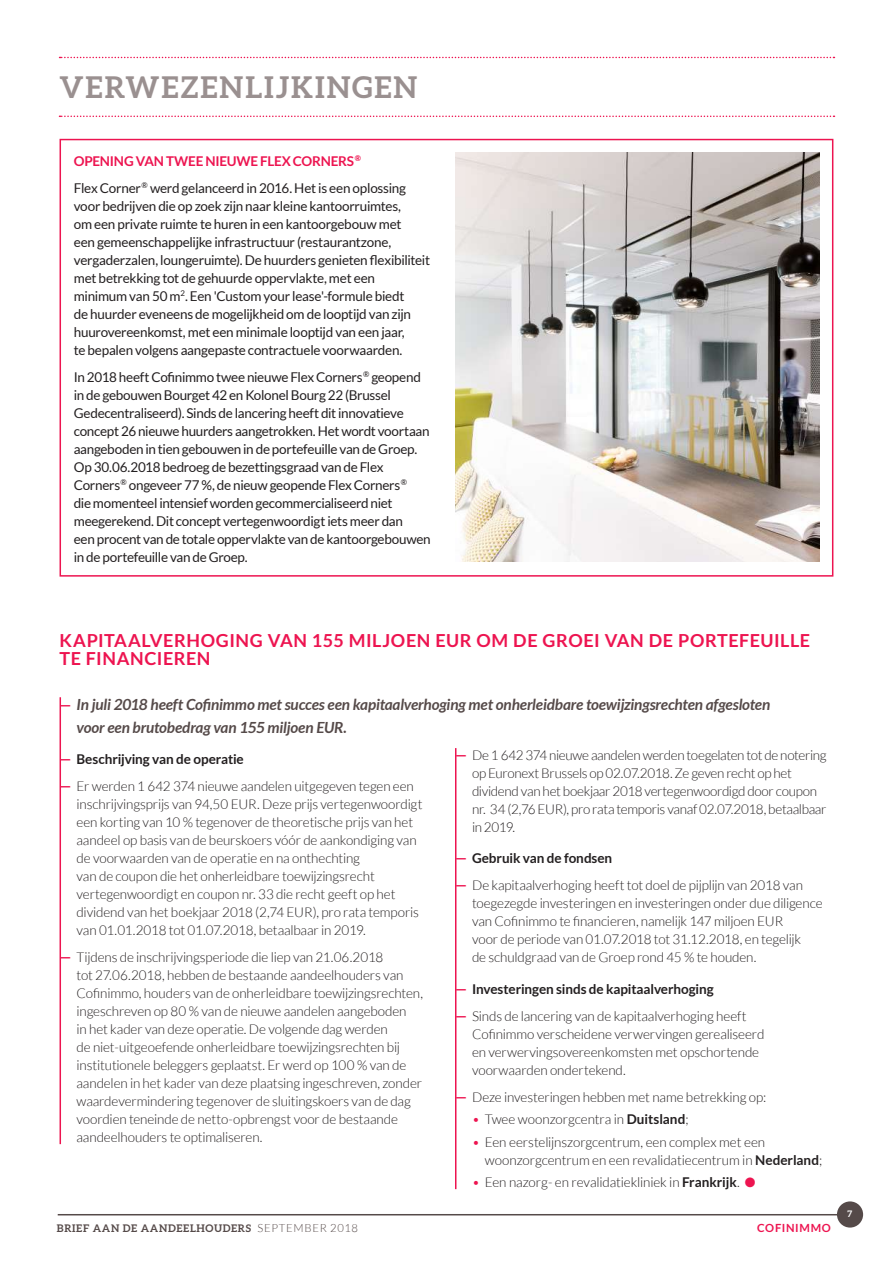
<style>
.page{position:relative;width:893px;height:1263px;background:#fff}
.page>*{position:absolute;margin:0;border:0;box-sizing:border-box;transform-origin:0 0}
.t1{font:700 30px "Aleo";letter-spacing:.065em;color:#9a9090}
.t2{font:700 18px/18px "Lato";letter-spacing:.03em;color:#ed1450}
.t3{font:italic 700 15.3px/22.5px "Lato";letter-spacing:-.01em;color:#554a49}
.t4{font:300 13.5px/18px "Lato";letter-spacing:-.01em;color:#231f20}
.t5{font:13.5px/18px "Lato";letter-spacing:-.02em;color:#231f20}
.t6{font:700 13.5px "Lato";letter-spacing:-.005em;color:#231f20}
.t7{font:700 11.25px "Lato";letter-spacing:.06em;color:#ed1450}
.t8{font:700 10.5px "Aleo";letter-spacing:.065em;color:#554a49}
.t9{font:700 9px "Aleo";color:#fff}
.s1{font-weight:700;color:#ed1450}
.s2{font-style:normal;font-size:14.25px;color:#ed1450}
.s3{font-size:14.25px;color:#ed1450}
.s4{font-weight:700;font-size:14.25px;color:#ed1450}
.s5{color:#ed1450}
.s6{font-weight:700}
.s7{font-family:"Lato";font-weight:300;font-size:11.25px}
</style>
<div class="page">
<hr style="left:58px;top:1214px;width:785px;height:1px;background:#554a49">
<div style="left:837px;top:1201px;width:26px;height:26px;background:#554a49;border-radius:50%"></div>
<svg style="left:60px;top:57px;width:774px;height:1px"></svg>
<svg style="left:59px;top:116px;width:775px;height:1px"></svg>
<div style="left:60px;top:139px;width:773px;height:438px;border:2px solid #ed1450"></div>
<img style="left:455px;top:152px;width:364px;height:410px">
<hr style="left:60px;top:697px;width:1px;height:447px;background:#ed1450">
<hr style="left:455px;top:748px;width:1px;height:441px;background:#ed1450">
<h1 class="t1" style="left:60px;top:70px;width:359px">VERWEZENLIJKINGEN</h1>
<p class="t5" style="left:74px;top:147px;width:334px;line-height:27px"><span class="s1">OPENING VAN TWEE NIEUWE FLEX CORNERS</span><sup>®<br></sup>Flex Corner<sup>®</sup> werd gelanceerd in 2016. Het is een oplossing</p>
<p class="t5" style="left:74px;top:197px;width:358px">voor bedrijven die op zoek zijn naar kleine kantoorruimtes,<br>om een private ruimte te huren in een kantoorgebouw met<br>een gemeenschappelijke infrastructuur (restaurantzone, vergaderzalen, loungeruimte). De huurders genieten flexibiliteit met betrekking tot de gehuurde oppervlakte, met een minimum van 50 m<sup>2</sup>. Een 'Custom your lease'-formule biedt<br>de huurder eveneens de mogelijkheid om de looptijd van zijn huurovereenkomst, met een minimale looptijd van een jaar,<br>te bepalen volgens aangepaste contractuele voorwaarden.</p>
<p class="t5" style="left:74px;top:368px;width:358px">In 2018 heeft Cofinimmo twee nieuwe Flex Corners<sup>®</sup> geopend in de gebouwen Bourget 42 en Kolonel Bourg 22 (Brussel Gedecentraliseerd). Sinds de lancering heeft dit innovatieve concept 26 nieuwe huurders aangetrokken. Het wordt voortaan aangeboden in tien gebouwen in de portefeuille van de Groep.<br>Op 30.06.2018 bedroeg de bezettingsgraad van de Flex Corners<sup>®</sup> ongeveer 77 %, de nieuw geopende Flex Corners<sup>®<br></sup>die momenteel intensief worden gecommercialiseerd niet meegerekend. Dit concept vertegenwoordigt iets meer dan<br>een procent van de totale oppervlakte van de kantoorgebouwen in de portefeuille van de Groep.</p>
<h2 class="t2" style="left:60px;top:631px;width:752px">KAPITAALVERHOGING VAN 155 MILJOEN EUR OM DE GROEI VAN DE PORTEFEUILLE<br>TE FINANCIEREN</h2>
<p class="t3" style="left:77px;top:694px;width:695px;text-indent:-17px"><span class="s2">—</span> In juli 2018 heeft Cofinimmo met succes een kapitaalverhoging met onherleidbare toewijzingsrechten afgesloten voor een brutobedrag van 155 miljoen EUR.</p>
<p class="t6" style="left:60px;top:752px;width:186px"><span class="s3">—</span> Beschrijving van de operatie</p>
<p class="t4" style="left:77px;top:778px;width:347px;text-indent:-17px"><span class="s4">—</span> Er werden 1 642 374 nieuwe aandelen uitgegeven tegen een inschrijvingsprijs van 94,50 EUR. Deze prijs vertegenwoordigt een korting van 10 % tegenover de theoretische prijs van het aandeel op basis van de beurskoers vóór de aankondiging van de voorwaarden van de operatie en na onthechting<br>van de coupon die het onherleidbare toewijzingsrecht vertegenwoordigt en coupon nr. 33 die recht geeft op het dividend van het boekjaar 2018 (2,74 EUR), pro rata temporis van 01.01.2018 tot 01.07.2018, betaalbaar in 2019.</p>
<p class="t4" style="left:77px;top:949px;width:348px;text-indent:-17px"><span class="s4">—</span> Tijdens de inschrijvingsperiode die liep van 21.06.2018<br>tot 27.06.2018, hebben de bestaande aandeelhouders van Cofinimmo, houders van de onherleidbare toewijzingsrechten, ingeschreven op 80 % van de nieuwe aandelen aangeboden<br>in het kader van deze operatie. De volgende dag werden<br>de niet-uitgeoefende onherleidbare toewijzingsrechten bij institutionele beleggers geplaatst. Er werd op 100 % van de aandelen in het kader van deze plaatsing ingeschreven, zonder waardevermindering tegenover de sluitingskoers van de dag voordien teneinde de netto-opbrengst voor de bestaande aandeelhouders te optimaliseren.</p>
<p class="t4" style="left:472px;top:746px;width:356px;text-indent:-17px"><span class="s4">—</span> De 1 642 374 nieuwe aandelen werden toegelaten tot de notering op Euronext Brussels op 02.07.2018. Ze geven recht op het dividend van het boekjaar 2018 vertegenwoordigd door coupon nr. 34 (2,76 EUR), pro rata temporis vanaf 02.07.2018, betaalbaar in 2019.</p>
<p class="t6" style="left:455px;top:851px;width:159px"><span class="s3">—</span> Gebruik van de fondsen</p>
<p class="t4" style="left:472px;top:877px;width:352px;text-indent:-17px"><span class="s4">—</span> De kapitaalverhoging heeft tot doel de pijplijn van 2018 van toegezegde investeringen en investeringen onder due diligence van Cofinimmo te financieren, namelijk 147 miljoen EUR<br>voor de periode van 01.07.2018 tot 31.12.2018, en tegelijk<br>de schuldgraad van de Groep rond 45 % te houden.</p>
<p class="t6" style="left:455px;top:981px;width:260px"><span class="s3">—</span> Investeringen sinds de kapitaalverhoging</p>
<p class="t4" style="left:472px;top:1007px;width:294px;text-indent:-17px"><span class="s4">—</span> Sinds de lancering van de kapitaalverhoging heeft Cofinimmo verscheidene verwervingen gerealiseerd en verwervingsovereenkomsten met opschortende voorwaarden ondertekend.</p>
<p class="t4" style="left:455px;top:1088px;width:313px"><span class="s4">—</span> Deze investeringen hebben met name betrekking op:</p>
<p class="t4" style="left:472px;top:1111px;width:218px"><span class="s5">•</span> Twee woonzorgcentra in <span class="s6">Duitsland</span>;</p>
<p class="t4" style="left:485px;top:1133px;width:339px;text-indent:-13px"><span class="s5">•</span> Een eerstelijnszorgcentrum, een complex met een woonzorgcentrum en een revalidatiecentrum in <span class="s6">Nederland</span>;</p>
<p class="t4" style="left:472px;top:1174px;width:285px"><span class="s5">•</span> Een nazorg- en revalidatiekliniek in <span class="s6">Frankrijk</span>. <span class="s5">●</span></p>
<p class="t8" style="left:57px;top:1222px;width:303px">BRIEF AAN DE AANDEELHOUDERS <span class="s7">SEPTEMBER 2018</span></p>
<p class="t7" style="left:757px;top:1222px;width:75px">COFINIMMO</p>
<p class="t9" style="left:848px;top:1209px;width:6px">7</p>
</div>
